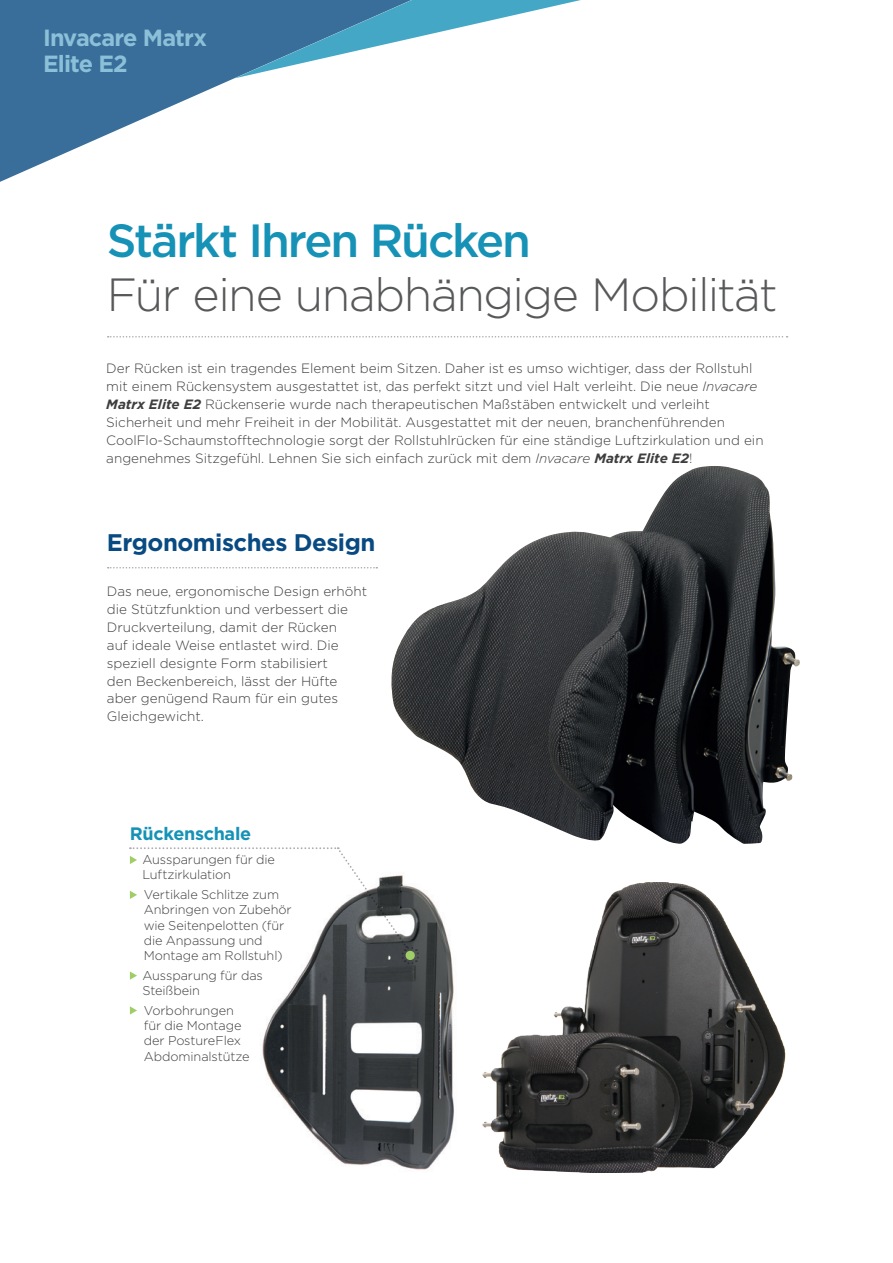
<style>
.page{position:relative;width:893px;height:1263px;background:#fff}
.page>*{position:absolute;margin:0;border:0;box-sizing:border-box;transform-origin:0 0}
.t1{font:300 46.5px "Gotham";letter-spacing:-.03em;color:#57585a}
.t2{font:500 46.5px "Gotham";letter-spacing:-.045em;color:#1692b7}
.t3{font:700 24px "Gotham";letter-spacing:-.02em;color:#084a81}
.t4{font:700 23.4px/25.5px "Gotham";letter-spacing:-.04em;color:#8cc0d8}
.t5{font:700 18px "Gotham";letter-spacing:-.015em;color:#1692b7}
.t6{font:300 13.5px/18px "Gotham";color:#3e3e3f}
.t7{font:300 12.75px/15.3px "Gotham";letter-spacing:-.005em;color:#3e3e3f}
.s1{font-style:italic}
.s2{font-weight:700;font-style:italic}
</style>
<div class="page">
<svg style="left:0;top:78px;width:236px;height:104px"></svg>
<svg style="left:0;top:0;width:581px;height:78px;fill:#396e9a"></svg>
<img style="left:262px;top:889px;width:192px;height:281px">
<svg style="left:130px;top:971px;width:7px;height:9px"></svg>
<svg style="left:130px;top:1006px;width:7px;height:8px"></svg>
<svg style="left:130px;top:847px;width:289px;height:117px"></svg>
<svg style="left:108px;top:567px;width:269px;height:1px"></svg>
<svg style="left:108px;top:336px;width:680px;height:1px"></svg>
<img style="left:391px;top:466px;width:409px;height:378px">
<img style="left:482px;top:882px;width:304px;height:290px">
<h3 class="t4" style="left:43px;top:25px;width:166px">Invacare Matrx<br>Elite E2</h3>
<h1 class="t2" style="left:107px;top:210px;width:425px">Stärkt Ihren Rücken</h1>
<h1 class="t1" style="left:107px;top:265px;width:672px">Für eine unabhängige Mobilität</h1>
<p class="t6" style="left:106px;top:359px;width:659px">Der Rücken ist ein tragendes Element beim Sitzen. Daher ist es umso wichtiger, dass der Rollstuhl mit einem Rückensystem ausgestattet ist, das perfekt sitzt und viel Halt verleiht. Die neue <span class="s1">Invacare </span><span class="s2">Matrx Elite E2</span> Rückenserie wurde nach therapeutischen Maßstäben entwickelt und verleiht Sicherheit und mehr Freiheit in der Mobilität. Ausgestattet mit der neuen, branchenführenden CoolFlo-Schaumstofftechnologie sorgt der Rollstuhlrücken für eine ständige Luftzirkulation und ein angenehmes Sitzgefühl. Lehnen Sie sich einfach zurück mit dem <span class="s1">Invacare</span> <span class="s2">Matrx Elite E2</span>!</p>
<h2 class="t3" style="left:107px;top:526px;width:270px">Ergonomisches Design</h2>
<p class="t6" style="left:107px;top:581px;width:262px">Das neue, ergonomische Design erhöht die Stützfunktion und verbessert die Druckverteilung, damit der Rücken<br>auf ideale Weise entlastet wird. Die speziell designte Form stabilisiert<br>den Beckenbereich, lässt der Hüfte aber genügend Raum für ein gutes Gleichgewicht.</p>
<h3 class="t5" style="left:130px;top:822px;width:123px">Rückenschale</h3>
<p class="t7" style="left:142px;top:852px;width:134px">Aussparungen für die<br>Luftzirkulation</p>
<p class="t7" style="left:144px;top:886px;width:149px">Vertikale Schlitze zum<br>Anbringen von Zubehör wie Seitenpelotten (für die Anpassung und<br>Montage am Rollstuhl)</p>
<p class="t7" style="left:142px;top:967px;width:122px">Aussparung für das<br>Steißbein</p>
<p class="t7" style="left:144px;top:1002px;width:107px">Vorbohrungen für die Montage der PostureFlex<br>Abdominalstütze</p>
</div>
